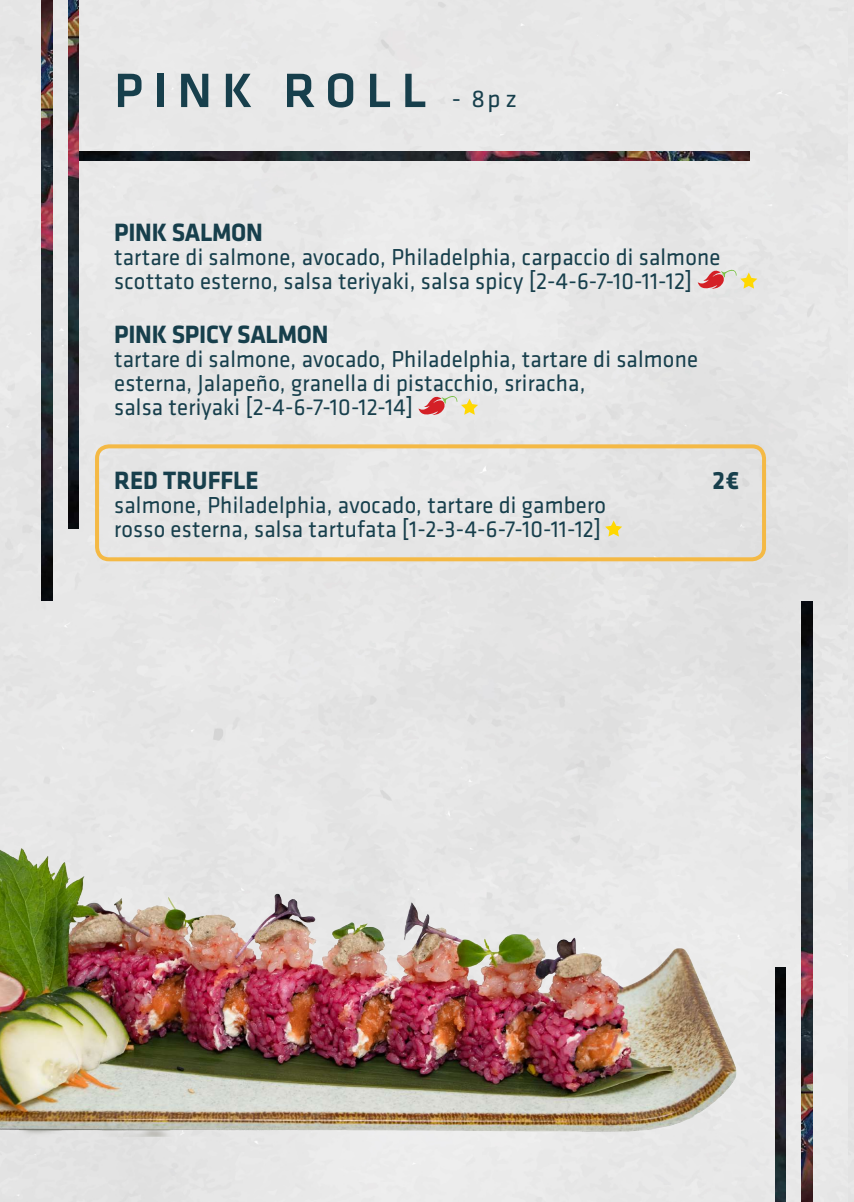
<style>
.page{position:relative;width:854px;height:1202px;background:#fff}
.page>*{position:absolute;margin:0;border:0;box-sizing:border-box;transform-origin:0 0}
.t1{font:500 50px "Klavika";letter-spacing:.2em;color:#173f4c}
.t2{font:700 26px "Klavika";letter-spacing:-.01em;color:#173f4c;scale:.95 1}
.t3{font:24px/24px "Klavika";letter-spacing:.01em;color:#173f4c;scale:.95 1}
.s1{font-weight:400;font-size:25px}
</style>
<div class="page">
<div style="left:0;top:0;width:853px;height:1202px;background:#e7e7e7"></div>
<svg style="left:697px;top:266px;width:60px;height:28px;background:#e2c5b5"></svg>
<svg style="left:418px;top:393px;width:60px;height:27px;background:#e5c6b5"></svg>
<svg style="left:605px;top:521px;width:17px;height:16px"></svg>
<img style="left:79px;top:151px;width:670px;height:9px">
<img style="left:42px;top:0;width:10px;height:601px">
<img style="left:68px;top:0;width:11px;height:529px">
<img style="left:801px;top:601px;width:11px;height:601px">
<img style="left:774px;top:967px;width:11px;height:235px">
<div style="left:95px;top:444px;width:670px;height:117px;border:4px solid #f4b945;border-radius:12px"></div>
<img style="left:0;top:767px;width:774px;height:435px">
<div style="left:848px;top:767px;width:5px;height:435px;background:#e6e6e6"></div>
<h1 class="t1" style="left:114px;top:63px;width:404px">PINK ROLL <span class="s1">- 8pz</span></h1>
<p class="t2" style="left:114px;top:218px;width:158px">PINK SALMON</p>
<p class="t3" style="left:114px;top:245px;width:639px">tartare di salmone, avocado, Philadelphia, carpaccio di salmone scottato esterno, salsa teriyaki, salsa spicy [2-4-6-7-10-11-12]</p>
<p class="t2" style="left:114px;top:320px;width:227px">PINK SPICY SALMON</p>
<p class="t3" style="left:114px;top:347px;width:616px">tartare di salmone, avocado, Philadelphia, tartare di salmone esterna, Jalapeño, granella di pistacchio, sriracha,<br>salsa teriyaki [2-4-6-7-10-12-14]</p>
<p class="t2" style="left:114px;top:466px;width:154px">RED TRUFFLE</p>
<p class="t2" style="left:712px;top:466px;width:30px">2€</p>
<p class="t3" style="left:114px;top:493px;width:519px">salmone, Philadelphia, avocado, tartare di gambero rosso esterna, salsa tartufata [1-2-3-4-6-7-10-11-12]</p>
</div>
